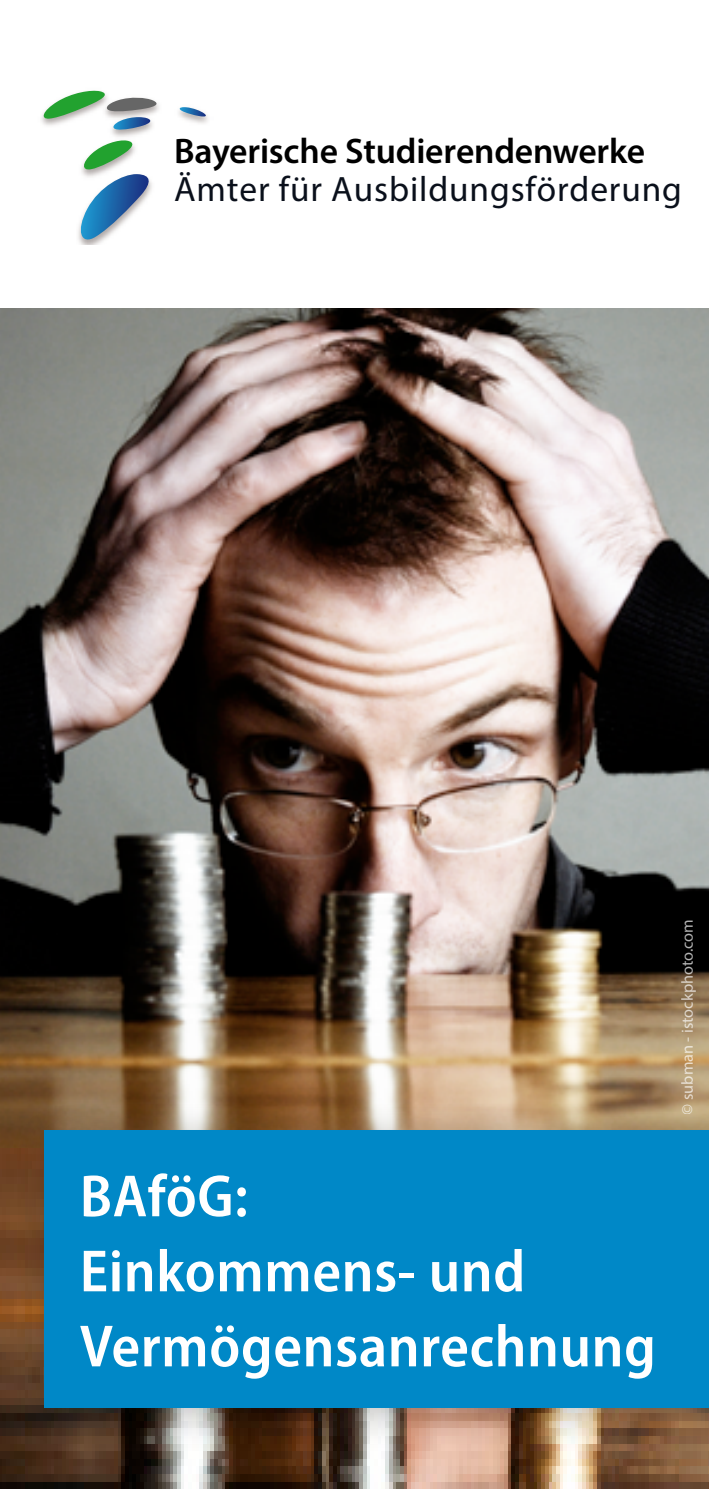
<style>
.page{position:relative;width:709px;height:1489px;background:#fff}
.page>*{position:absolute;margin:0;border:0;box-sizing:border-box;transform-origin:0 0}
.Überschriften{font:600 semi-condensed 60px/75px "Myriad Pro";letter-spacing:.01em;color:#fff}
.t1{font:600 35.5px "Myriad Pro";letter-spacing:-.005em;color:#000}
.t2{font:35.25px "Myriad Pro";letter-spacing:.025em;color:#0a101b}
.t3{font:16.25px "Myriad Pro";color:#fff}
</style>
<div class="page">
<img style="left:111px;top:117px;width:97px;height:20px">
<svg style="left:178px;top:107px;width:30px;height:10px"></svg>
<svg style="left:41px;top:90px;width:119px;height:40px"></svg>
<svg style="left:78px;top:140px;width:74px;height:105px"></svg>
<img style="left:0;top:309px;width:709px;height:839px">
<img style="left:0;top:1148px;width:709px;height:340px">
<div style="left:13px;top:1098px;width:696px;height:353px;background:#000;opacity:.25"></div>
<div style="left:44px;top:1130px;width:665px;height:277px;background:#0088c7"></div>
<p class="t1" style="left:174px;top:129px;width:472px">Bayerische Studierendenwerke</p>
<p class="t2" style="left:174px;top:167px;width:509px">Ämter für Ausbildungsförderung</p>
<p class="Überschriften" style="left:80px;top:1157px;width:577px">BAföG:<br>Einkommens- und<br>Vermögensanrechnung</p>
<p class="t3" style="left:677px;top:1114px;width:196px;rotate:-90deg">© subman - istockphoto.com</p>
</div>
